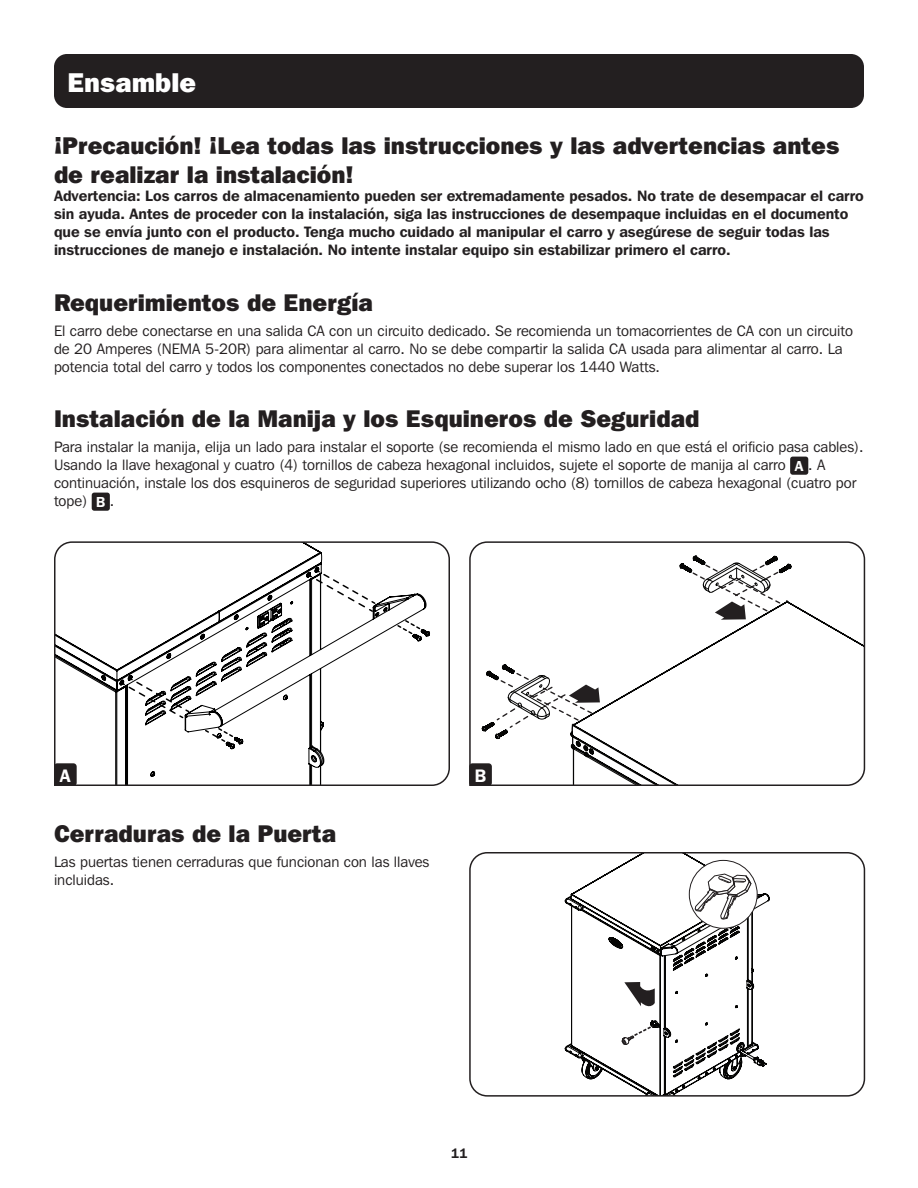
<style>
.page{position:relative;width:918px;height:1188px;background:#fff}
.page>*{position:absolute;margin:0;border:0;box-sizing:border-box;transform-origin:0 0}
.t1{font:800 27px "Franklin Gothic IT Cby BT";color:#fff}
.t2{font:800 24px/28.8px "Franklin Gothic IT Cby BT";color:#231f20}
.t3{font:600 18px "Franklin Gothic IT Cby BT";color:#fff}
.t4{font:15px/18px "Franklin Gothic IT Cby BT";color:#231f20}
.t5{font:600 15px/18px "Franklin Gothic IT Cby BT";color:#231f20}
.t6{font:600 14.4px "Franklin Gothic IT Cby BT";color:#fff}
.t7{font:600 13.5px "Franklin Gothic IT Cby BT";color:#231f20}
.s1{font-weight:400;font-size:15px;color:#231f20}
</style>
<div class="page">
<div style="left:54px;top:54px;width:810px;height:54px;background:#231f20;border-radius:13px"></div>
<div style="left:790px;top:457px;width:18px;height:18px;background:#231f20;border-radius:3px"></div>
<div style="left:92px;top:493px;width:18px;height:18px;background:#231f20;border-radius:3px"></div>
<svg style="left:54px;top:541px;width:396px;height:245px"></svg>
<div style="left:54px;top:763px;width:23px;height:23px;background:#231f20;border-radius:3px"></div>
<svg style="left:469px;top:541px;width:397px;height:245px"></svg>
<svg style="left:565px;top:855px;width:205px;height:239px"></svg>
<svg style="left:622px;top:1024px;width:33px;height:21px"></svg>
<svg style="left:624px;top:982px;width:31px;height:29px"></svg>
<svg style="left:689px;top:860px;width:68px;height:68px"></svg>
<div style="left:689px;top:860px;width:69px;height:69px;border:1px solid #231f20;border-radius:50%"></div>
<svg style="left:694px;top:868px;width:58px;height:52px"></svg>
<div style="left:469px;top:852px;width:396px;height:245px;border:2px solid #231f20;border-radius:17px"></div>
<div style="left:469px;top:763px;width:23px;height:23px;background:#231f20;border-radius:3px"></div>
<p class="t1" style="left:68px;top:65px;width:130px">Ensamble</p>
<p class="t2" style="left:54px;top:131px;width:787px">¡Precaución! ¡Lea todas las instrucciones y las advertencias antes de realizar la instalación!</p>
<p class="t5" style="left:54px;top:187px;width:811px">Advertencia: Los carros de almacenamiento pueden ser extremadamente pesados. No trate de desempacar el carro sin ayuda. Antes de proceder con la instalación, siga las instrucciones de desempaque incluidas en el documento que se envía junto con el producto. Tenga mucho cuidado al manipular el carro y asegúrese de seguir todas las instrucciones de manejo e instalación. No intente instalar equipo sin estabilizar primero el carro.</p>
<p class="t2" style="left:54px;top:288px;width:321px">Requerimientos de Energía</p>
<p class="t4" style="left:54px;top:321px;width:801px">El carro debe conectarse en una salida CA con un circuito dedicado. Se recomienda un tomacorrientes de CA con un circuito de 20 Amperes (NEMA 5-20R) para alimentar al carro. No se debe compartir la salida CA usada para alimentar al carro. La potencia total del carro y todos los componentes conectados no debe superar los 1440 Watts.</p>
<p class="t2" style="left:54px;top:404px;width:647px">Instalación de la Manija y los Esquineros de Seguridad</p>
<p class="t4" style="left:54px;top:438px;width:811px">Para instalar la manija, elija un lado para instalar el soporte (se recomienda el mismo lado en que está el orificio pasa cables).<br>Usando la llave hexagonal y cuatro (4) tornillos de cabeza hexagonal incluidos, sujete el soporte de manija al carro</p>
<p class="t4" style="left:795px;top:456px;width:32px"><sub>A</sub> . A</p>
<p class="t4" style="left:54px;top:474px;width:804px">continuación, instale los dos esquineros de seguridad superiores utilizando ocho (8) tornillos de cabeza hexagonal (cuatro por tope)</p>
<p class="t6" style="left:96px;top:493px;width:20px">B <span class="s1">.</span></p>
<p class="t3" style="left:60px;top:764px;width:12px">A</p>
<p class="t3" style="left:475px;top:764px;width:13px">B</p>
<p class="t2" style="left:54px;top:819px;width:284px">Cerraduras de la Puerta</p>
<p class="t4" style="left:54px;top:852px;width:377px">Las puertas tienen cerraduras que funcionan con las llaves incluidas.</p>
<p class="t7" style="left:451px;top:1145px;width:18px">11</p>
</div>
